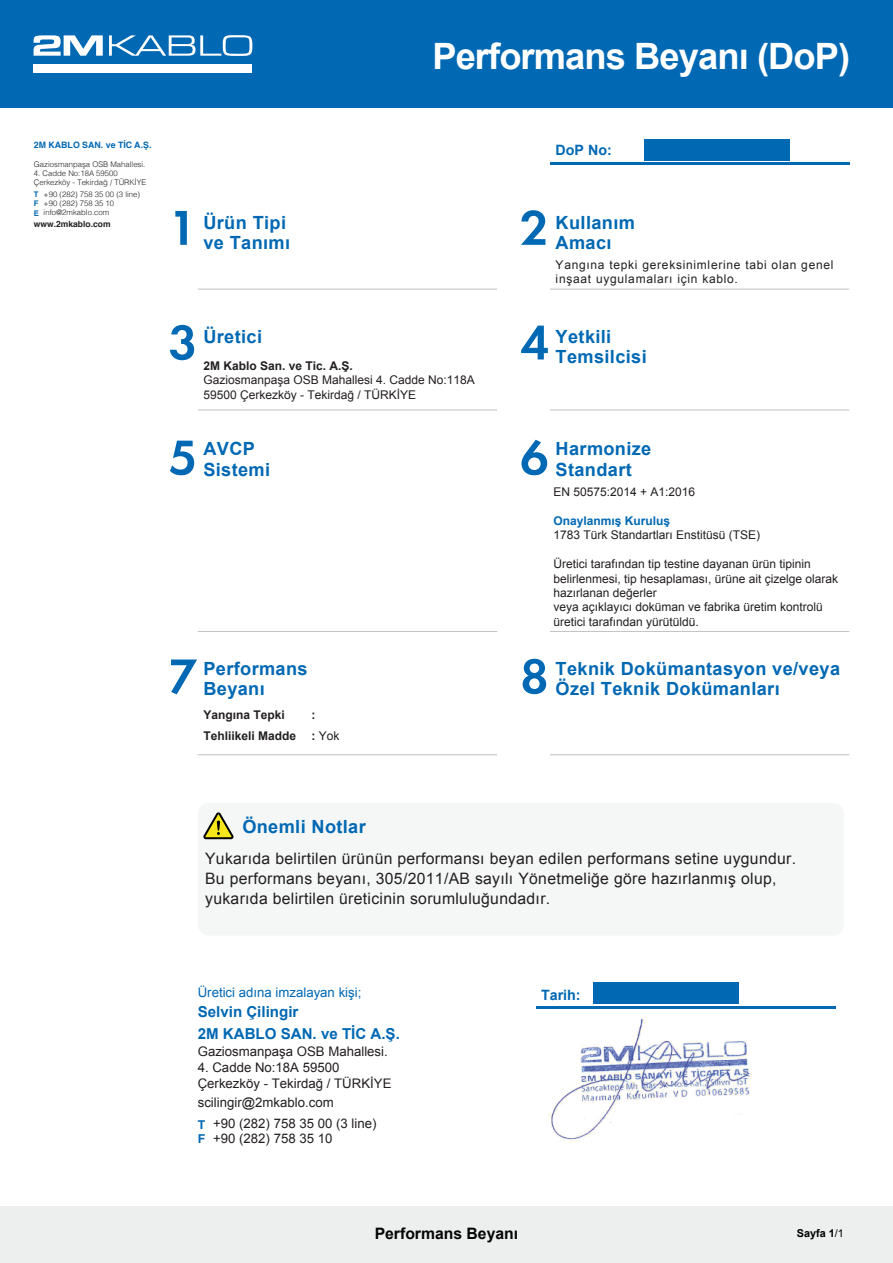
<style>
.page{position:relative;width:893px;height:1263px;background:#fff}
.page>*{position:absolute;margin:0;border:0;box-sizing:border-box;transform-origin:0 0}
.t1{font:50.85px "Futura New Demi";color:#0168b3}
.t2{font:700 36.3px "Arial";letter-spacing:-.025em;color:#fff}
.t3{font:700 18.15px/20.2px "Arial";letter-spacing:.02em;color:#0168b3}
.t4{font:700 18.15px "Arial";letter-spacing:.02em;color:#0168b3}
.t5{font:15.75px/20.4px "Arial";letter-spacing:.02em;color:#231f20}
.t6{font:700 15.75px "Arial";color:#040504}
.t7{font:700 15.15px/21.9px "Arial";color:#0168b3}
.t8{font:700 14.25px "Arial";color:#0168b3}
.t9{font:13.2px/15.9px "Arial";color:#231f20}
.t10{font:13.2px "Arial";color:#0168b3}
.t11{font:700 12.15px/14.7px "Helvetica";color:#0168b3}
.t12{font:12px/14.4px "Arial";color:#231f20}
.t13{font:12px/14.4px "Arial";letter-spacing:.06em;color:#231f20}
.t14{font:700 12px "Arial";color:#231f20}
.t15{font:700 12px "Arial";color:#0168b3}
.t16{font:700 10.8px "Arial";color:#000002}
.t17{font:700 8.85px "Helvetica";color:#0168b3}
.t18{font:700 8.55px "Helvetica";color:#231f20}
.t19{font:300 7.8px/9.3px "Helvetica";color:#231f20}
.t20{font:700 7.8px/9.3px "Helvetica";color:#0168b3;text-align:justify}
.s1{font-weight:700}
.s2{font-weight:400}
</style>
<div class="page">
<img style="left:536px;top:1006px;width:275px;height:136px">
<div style="left:0;top:1206px;width:893px;height:57px;background:#edeeee"></div>
<div style="left:0;top:0;width:893px;height:108px;background:#0168b3"></div>
<hr style="left:198px;top:289px;width:299px;height:1px;background:#c3c4c4">
<hr style="left:550px;top:289px;width:299px;height:1px;background:#c3c4c4">
<hr style="left:198px;top:409px;width:299px;height:1px;background:#c3c4c4">
<hr style="left:550px;top:409px;width:299px;height:1px;background:#c3c4c4">
<hr style="left:198px;top:631px;width:299px;height:1px;background:#c3c4c4">
<hr style="left:550px;top:631px;width:299px;height:1px;background:#c3c4c4">
<hr style="left:198px;top:754px;width:299px;height:1px;background:#c3c4c4">
<hr style="left:550px;top:754px;width:299px;height:1px;background:#c3c4c4">
<div style="left:198px;top:802px;width:646px;height:134px;background:#f5f7f7;border-radius:11px"></div>
<svg style="left:203px;top:812px;width:31px;height:27px"></svg>
<div style="left:34px;top:64px;width:218px;height:9px;background:#fff"></div>
<svg style="left:34px;top:35px;width:69px;height:21px"></svg>
<svg style="left:109px;top:35px;width:143px;height:21px"></svg>
<hr style="left:550px;top:162px;width:299px;height:3px;background:#0168b3">
<div style="left:644px;top:139px;width:146px;height:21px;background:#0168b3"></div>
<hr style="left:537px;top:1006px;width:299px;height:2px;background:#0168b3">
<div style="left:593px;top:982px;width:146px;height:22px;background:#0168b3"></div>
<h2 class="t2" style="left:432px;top:33px;width:419px">Performans Beyanı (DoP)</h2>
<p class="t17" style="left:34px;top:137px;width:119px">2M KABLO SAN. ve TİC A.Ş.</p>
<p class="t19" style="left:34px;top:159px;width:113px">Gaziosmanpaşa OSB Mahallesi.</p>
<p class="t19" style="left:34px;top:168px;width:114px">4. Cadde No:18A 59500<br>Çerkezköy - Tekirdağ / TÜRKİYE</p>
<p class="t20" style="left:34px;top:190px;width:7px">T F E</p>
<p class="t19" style="left:44px;top:189px;width:98px">+90 (282) 758 35 00 (3 line) +90 (282) 758 35 10 info@2mkablo.com</p>
<p class="t18" style="left:34px;top:217px;width:78px">www.2mkablo.com</p>
<p class="t8" style="left:556px;top:141px;width:58px">DoP No:</p>
<h1 class="t1" style="left:169px;top:196px;width:30px">1</h1>
<h1 class="t1" style="left:520px;top:196px;width:30px">2</h1>
<h3 class="t3" style="left:203px;top:213px;width:88px">Ürün Tipi ve Tanımı</h3>
<h3 class="t3" style="left:556px;top:213px;width:81px">Kullanım<br>Amacı</h3>
<p class="t13" style="left:556px;top:257px;width:279px">Yangına tepki gereksinimlerine tabi olan genel inşaat uygulamaları için kablo.</p>
<h1 class="t1" style="left:169px;top:311px;width:30px">3</h1>
<h1 class="t1" style="left:520px;top:311px;width:30px">4</h1>
<h3 class="t4" style="left:203px;top:324px;width:60px">Üretici</h3>
<p class="t14" style="left:203px;top:358px;width:151px">2M Kablo San. ve Tic. A.Ş.</p>
<p class="t12" style="left:203px;top:373px;width:273px">Gaziosmanpaşa OSB Mahallesi 4. Cadde No:118A<br>59500 Çerkezköy - Tekirdağ / TÜRKİYE</p>
<h3 class="t3" style="left:556px;top:327px;width:93px">Yetkili<br>Temsilcisi</h3>
<h1 class="t1" style="left:169px;top:426px;width:30px">5</h1>
<h1 class="t1" style="left:520px;top:426px;width:30px">6</h1>
<h3 class="t3" style="left:203px;top:439px;width:68px">AVCP<br>Sistemi</h3>
<h3 class="t3" style="left:556px;top:439px;width:97px">Harmonize<br>Standart</h3>
<p class="t12" style="left:553px;top:485px;width:143px">EN 50575:2014 + A1:2016</p>
<p class="t15" style="left:553px;top:513px;width:118px">Onaylanmış Kuruluş</p>
<p class="t12" style="left:553px;top:528px;width:208px">1783 Türk Standartları Enstitüsü (TSE)</p>
<p class="t12" style="left:553px;top:557px;width:286px">Üretici tarafından tip testine dayanan ürün tipinin belirlenmesi, tip hesaplaması, ürüne ait çizelge olarak hazırlanan değerler<br>veya açıklayıcı doküman ve fabrika üretim kontrolü üretici tarafından yürütüldü.</p>
<h1 class="t1" style="left:169px;top:645px;width:30px">7</h1>
<h1 class="t1" style="left:520px;top:645px;width:30px">8</h1>
<h3 class="t3" style="left:203px;top:659px;width:106px">Performans<br>Beyanı</h3>
<p class="t14" style="left:203px;top:707px;width:83px">Yangına Tepki</p>
<p class="t14" style="left:311px;top:707px;width:5px">:</p>
<p class="t14" style="left:203px;top:727px;width:94px">Tehliikeli Madde</p>
<p class="t12" style="left:311px;top:728px;width:30px"><span class="s1">:</span> Yok</p>
<h3 class="t3" style="left:556px;top:659px;width:286px">Teknik Dokümantasyon ve/veya<br>Özel Teknik Dokümanları</h3>
<h3 class="t3" style="left:242px;top:817px;width:125px">Önemli Notlar</h3>
<h3 class="t5" style="left:205px;top:848px;width:592px">Yukarıda belirtilen ürünün performansı beyan edilen performans setine uygundur.<br>Bu performans beyanı, 305/2011/AB sayılı Yönetmeliğe göre hazırlanmış olup, yukarıda belirtilen üreticinin sorumluluğundadır.</h3>
<p class="t10" style="left:198px;top:984px;width:165px">Üretici adına imzalayan kişi;</p>
<p class="t7" style="left:198px;top:1001px;width:204px">Selvin Çilingir<br>2M KABLO SAN. ve TİC A.Ş.</p>
<p class="t9" style="left:198px;top:1043px;width:192px">Gaziosmanpaşa OSB Mahallesi.</p>
<p class="t9" style="left:198px;top:1059px;width:195px">4. Cadde No:18A 59500<br>Çerkezköy - Tekirdağ / TÜRKİYE</p>
<p class="t11" style="left:198px;top:1117px;width:9px">T<br>F</p>
<p class="t9" style="left:213px;top:1116px;width:165px;line-height:14.7px">+90 (282) 758 35 00 (3 line) +90 (282) 758 35 10</p>
<p class="t9" style="left:198px;top:1095px;width:137px">scilingir@2mkablo.com</p>
<p class="t8" style="left:541px;top:985px;width:41px">Tarih:</p>
<h3 class="t6" style="left:375px;top:1222px;width:145px">Performans Beyanı</h3>
<p class="t16" style="left:797px;top:1226px;width:49px">Sayfa 1<span class="s2">/1</span></p>
</div>
